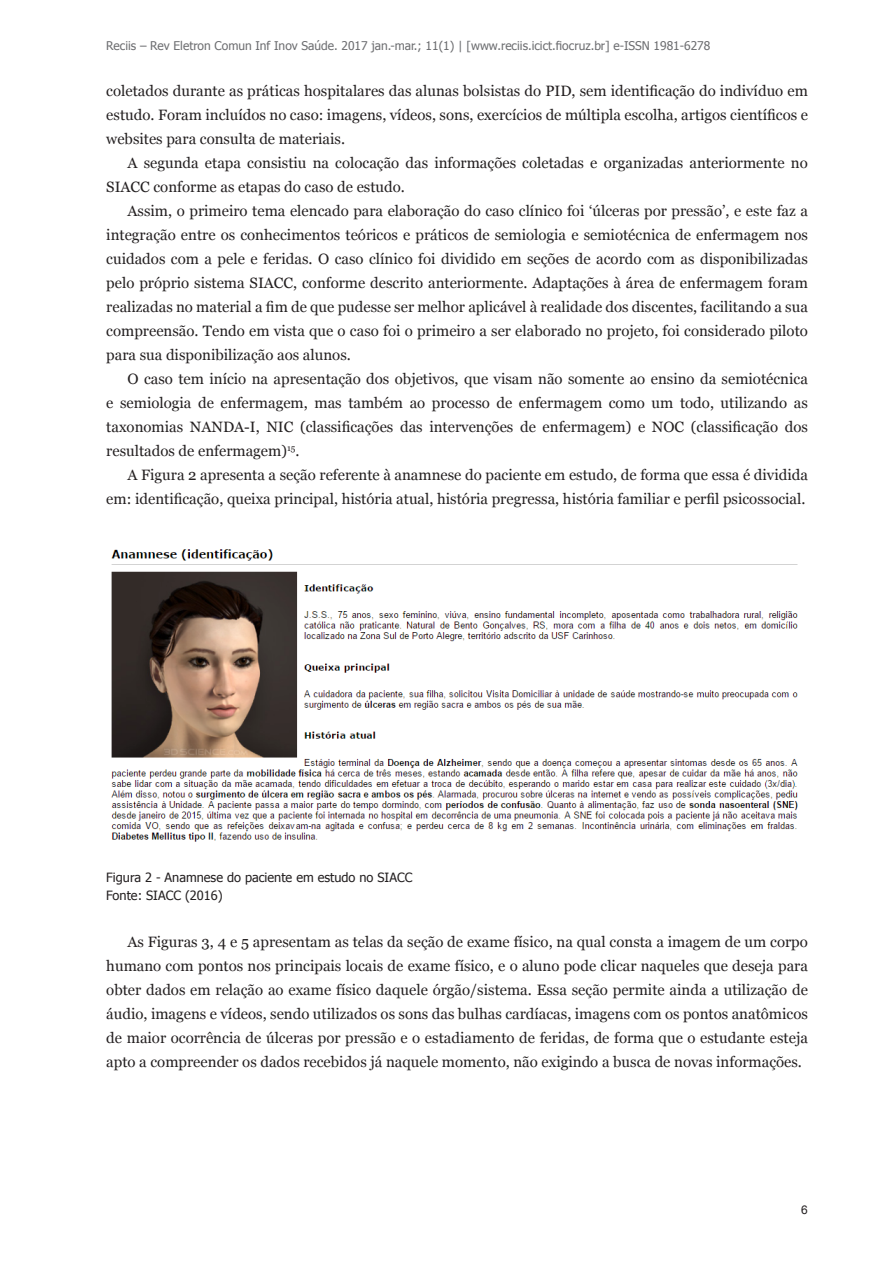
<style>
.page{position:relative;width:893px;height:1263px;background:#fff}
.page>*{position:absolute;margin:0;border:0;box-sizing:border-box;transform-origin:0 0}
.t1{font:15px/24px "Georgia";color:#231f20;text-align:justify}
.t2{font:12.75px/18px "Tahoma";color:#231f20}
.t3{font:12px "Tahoma";color:#6c6d70}
.t4{font:12px "Arial";color:#231f20}
</style>
<div class="page">
<img style="left:111px;top:549px;width:687px;height:293px">
<p class="t3" style="left:106px;top:38px;width:606px">Reciis – Rev Eletron Comun Inf Inov Saúde. 2017 jan.-mar.; 11(1) | [www.reciis.icict.fiocruz.br] e-ISSN 1981-6278</p>
<p class="t1" style="left:106px;top:80px;width:703px">coletados durante as práticas hospitalares das alunas bolsistas do PID, sem identificação do indivíduo em estudo. Foram incluídos no caso: imagens, vídeos, sons, exercícios de múltipla escolha, artigos científicos e websites para consulta de materiais.</p>
<p class="t1" style="left:106px;top:152px;width:703px;text-indent:21px">A segunda etapa consistiu na colocação das informações coletadas e organizadas anteriormente no<br>SIACC conforme as etapas do caso de estudo.</p>
<p class="t1" style="left:106px;top:200px;width:703px;text-indent:21px">Assim, o primeiro tema elencado para elaboração do caso clínico foi ‘úlceras por pressão’, e este faz a integração entre os conhecimentos teóricos e práticos de semiologia e semiotécnica de enfermagem nos cuidados com a pele e feridas. O caso clínico foi dividido em seções de acordo com as disponibilizadas pelo próprio sistema SIACC, conforme descrito anteriormente. Adaptações à área de enfermagem foram realizadas no material a fim de que pudesse ser melhor aplicável à realidade dos discentes, facilitando a sua compreensão. Tendo em vista que o caso foi o primeiro a ser elaborado no projeto, foi considerado piloto para sua disponibilização aos alunos.</p>
<p class="t1" style="left:106px;top:368px;width:703px;text-indent:21px">O caso tem início na apresentação dos objetivos, que visam não somente ao ensino da semiotécnica e semiologia de enfermagem, mas também ao processo de enfermagem como um todo, utilizando as taxonomias NANDA-I, NIC (classificações das intervenções de enfermagem) e NOC (classificação dos resultados de enfermagem)<sup>15</sup>.</p>
<p class="t1" style="left:106px;top:464px;width:703px;text-align:right">A Figura 2 apresenta a seção referente à anamnese do paciente em estudo, de forma que essa é dividida em: identificação, queixa principal, história atual, história pregressa, história familiar e perfil psicossocial.</p>
<p class="t2" style="left:106px;top:868px;width:308px">Figura 2 - Anamnese do paciente em estudo no SIACC<br>Fonte: SIACC (2016)</p>
<p class="t1" style="left:106px;top:930px;width:703px;text-indent:21px">As Figuras 3, 4 e 5 apresentam as telas da seção de exame físico, na qual consta a imagem de um corpo humano com pontos nos principais locais de exame físico, e o aluno pode clicar naqueles que deseja para obter dados em relação ao exame físico daquele órgão/sistema. Essa seção permite ainda a utilização de áudio, imagens e vídeos, sendo utilizados os sons das bulhas cardíacas, imagens com os pontos anatômicos de maior ocorrência de úlceras por pressão e o estadiamento de feridas, de forma que o estudante esteja apto a compreender os dados recebidos já naquele momento, não exigindo a busca de novas informações.</p>
<p class="t4" style="left:801px;top:1202px;width:8px">6</p>
</div>
